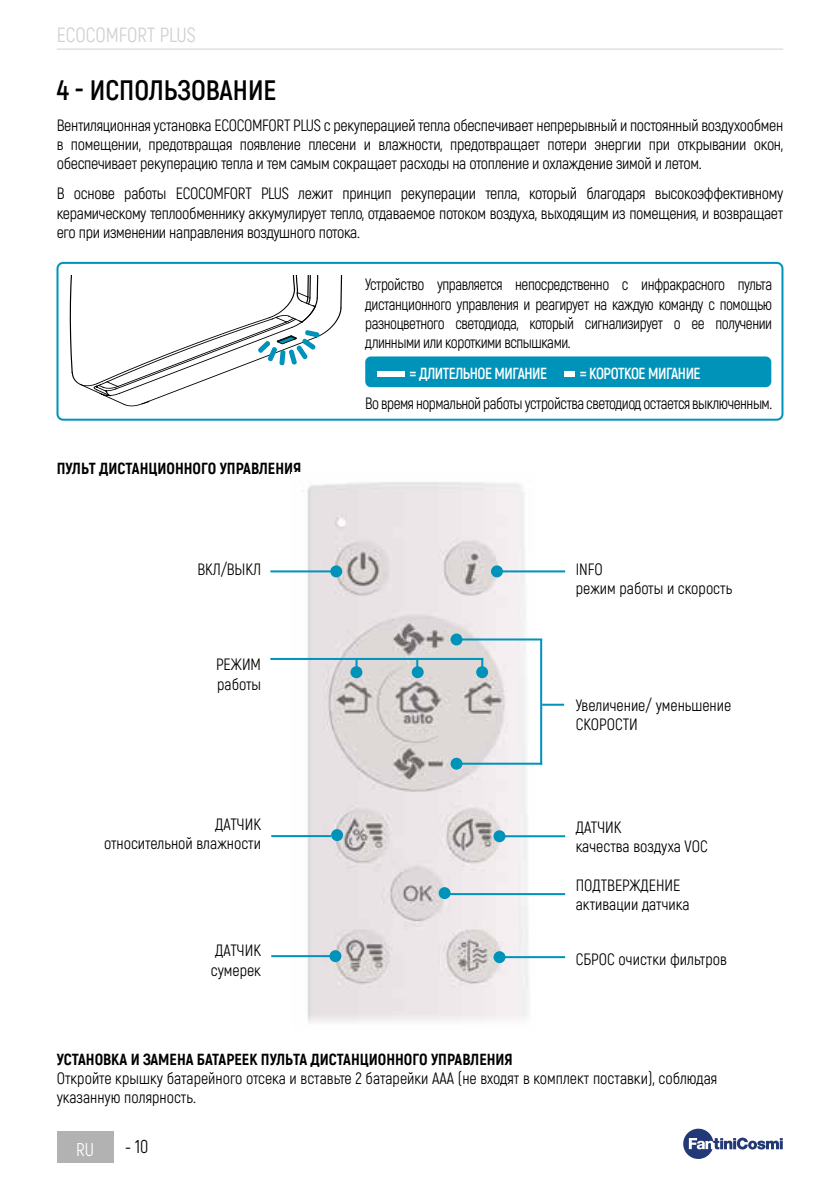
<style>
.page{position:relative;width:840px;height:1191px;background:#fff}
.page>*{position:absolute;margin:0;border:0;box-sizing:border-box;transform-origin:0 0}
.t1{font:700 28px "Akrobat";color:#000}
.t2{font:20px "Akrobat";color:#d0d0d0}
.t3{font:18px "Akrobat";color:#000}
.t4{font:18px "Akrobat";color:#fff}
.t5{font:16px/19.2px "Akrobat";color:#000}
.t6{font:16px/19.2px "Akrobat";color:#000;text-align:justify;scale:.95 1}
.t7{font:800 16px "Akrobat";color:#000}
.t8{font:16px "Akrobat";letter-spacing:-.03em;color:#000;scale:.95 1}
.t9{font:700 16px "Akrobat";letter-spacing:-.03em;color:#fff;scale:.95 1}
</style>
<div class="page">
<hr style="left:57px;top:48px;width:725px;height:2px;background:#dadada">
<svg style="left:683px;top:1128px;width:99px;height:31px"></svg>
<div style="left:57px;top:1131px;width:56px;height:31px;background:#b3b2b2"></div>
<div style="left:365px;top:356px;width:405px;height:31px;background:#0093ba;border-radius:6px"></div>
<div style="left:56px;top:262px;width:727px;height:159px;border:2px solid #0093ba;border-radius:6px"></div>
<svg style="left:69px;top:275px;width:274px;height:132px"></svg>
<div style="left:376px;top:371px;width:28px;height:5px;background:#fff"></div>
<div style="left:563px;top:371px;width:11px;height:5px;background:#fff"></div>
<img style="left:291px;top:482px;width:245px;height:541px">
<hr style="left:502px;top:956px;width:63px;height:2px;background:#0093ba">
<hr style="left:502px;top:835px;width:63px;height:2px;background:#0093ba">
<hr style="left:445px;top:893px;width:120px;height:2px;background:#0093ba">
<hr style="left:494px;top:570px;width:71px;height:2px;background:#0093ba">
<hr style="left:456px;top:638px;width:86px;height:2px;background:#0093ba">
<hr style="left:456px;top:762px;width:86px;height:2px;background:#0093ba">
<hr style="left:270px;top:658px;width:213px;height:2px;background:#0093ba">
<svg style="left:355px;top:660px;width:2px;height:6px"></svg>
<svg style="left:481px;top:660px;width:2px;height:6px"></svg>
<svg style="left:416px;top:660px;width:2px;height:6px"></svg>
<hr style="left:270px;top:570px;width:66px;height:2px;background:#0093ba">
<hr style="left:540px;top:639px;width:2px;height:125px;background:#0093ba">
<hr style="left:542px;top:703px;width:22px;height:2px;background:#0093ba">
<hr style="left:271px;top:835px;width:60px;height:2px;background:#0093ba">
<hr style="left:271px;top:955px;width:60px;height:2px;background:#0093ba">
<div style="left:330px;top:565px;width:12px;height:12px;background:#0093ba;border-radius:50%"></div>
<div style="left:350px;top:666px;width:12px;height:12px;background:#0093ba;border-radius:50%"></div>
<div style="left:411px;top:666px;width:12px;height:12px;background:#0093ba;border-radius:50%"></div>
<div style="left:476px;top:666px;width:12px;height:12px;background:#0093ba;border-radius:50%"></div>
<div style="left:331px;top:829px;width:12px;height:12px;background:#0093ba;border-radius:50%"></div>
<div style="left:493px;top:951px;width:12px;height:12px;background:#0093ba;border-radius:50%"></div>
<div style="left:493px;top:830px;width:12px;height:12px;background:#0093ba;border-radius:50%"></div>
<div style="left:490px;top:565px;width:12px;height:12px;background:#0093ba;border-radius:50%"></div>
<div style="left:450px;top:633px;width:12px;height:12px;background:#0093ba;border-radius:50%"></div>
<div style="left:450px;top:757px;width:12px;height:12px;background:#0093ba;border-radius:50%"></div>
<div style="left:438px;top:887px;width:12px;height:12px;background:#0093ba;border-radius:50%"></div>
<div style="left:329px;top:950px;width:12px;height:12px;background:#0093ba;border-radius:50%"></div>
<p class="t2" style="left:57px;top:23px;width:141px">ECOCOMFORT PLUS</p>
<h1 class="t1" style="left:57px;top:73px;width:221px">4 - ИСПОЛЬЗОВАНИЕ</h1>
<p class="t5" style="left:57px;top:115px;width:727px;text-align:justify">Вентиляционная установка ECOCOMFORT PLUS с рекуперацией тепла обеспечивает непрерывный и постоянный воздухообмен в помещении, предотвращая появление плесени и влажности, предотвращает потери энергии при открывании окон, обеспечивает рекуперацию тепла и тем самым сокращает расходы на отопление и охлаждение зимой и летом.</p>
<p class="t5" style="left:57px;top:184px;width:727px;text-align:justify">В основе работы ECOCOMFORT PLUS лежит принцип рекуперации тепла, который благодаря высокоэффективному керамическому теплообменнику аккумулирует тепло, отдаваемое потоком воздуха, выходящим из помещения, и возвращает его при изменении направления воздушного потока.</p>
<p class="t6" style="left:365px;top:275px;width:429px">Устройство управляется непосредственно с инфракрасного пульта дистанционного управления и реагирует на каждую команду с помощью разноцветного светодиода, который сигнализирует о ее получении длинными или короткими вспышками.</p>
<p class="t9" style="left:409px;top:363px;width:146px">= ДЛИТЕЛЬНОЕ МИГАНИЕ</p>
<p class="t9" style="left:579px;top:363px;width:129px">= КОРОТКОЕ МИГАНИЕ</p>
<p class="t8" style="left:365px;top:394px;width:429px">Во время нормальной работы устройства светодиод остается выключенным.</p>
<p class="t7" style="left:57px;top:458px;width:246px">ПУЛЬТ ДИСТАНЦИОННОГО УПРАВЛЕНИЯ</p>
<p class="t5" style="left:197px;top:560px;width:65px">ВКЛ/ВЫКЛ</p>
<p class="t5" style="left:216px;top:655px;width:46px">РЕЖИМ работы</p>
<p class="t5" style="left:104px;top:814px;width:158px;text-align:right">ДАТЧИК<br>относительной влажности</p>
<p class="t5" style="left:211px;top:941px;width:52px">ДАТЧИК сумерек</p>
<p class="t5" style="left:575px;top:560px;width:158px">INFO<br>режим работы и скорость</p>
<p class="t5" style="left:575px;top:696px;width:157px">Увеличение/ уменьшение<br>СКОРОСТИ</p>
<p class="t5" style="left:575px;top:818px;width:133px">ДАТЧИК<br>качества воздуха VOC</p>
<p class="t5" style="left:575px;top:876px;width:115px">ПОДТВЕРЖДЕНИЕ активации датчика</p>
<p class="t5" style="left:575px;top:949px;width:152px">СБРОС очистки фильтров</p>
<p class="t7" style="left:57px;top:1048px;width:457px">УСТАНОВКА И ЗАМЕНА БАТАРЕЕК ПУЛЬТА ДИСТАНЦИОННОГО УПРАВЛЕНИЯ</p>
<p class="t5" style="left:57px;top:1068px;width:661px">Откройте крышку батарейного отсека и вставьте 2 батарейки AAA (не входят в комплект поставки), соблюдая указанную полярность.</p>
<p class="t4" style="left:76px;top:1138px;width:19px">RU</p>
<p class="t3" style="left:125px;top:1135px;width:25px">- 10</p>
</div>
